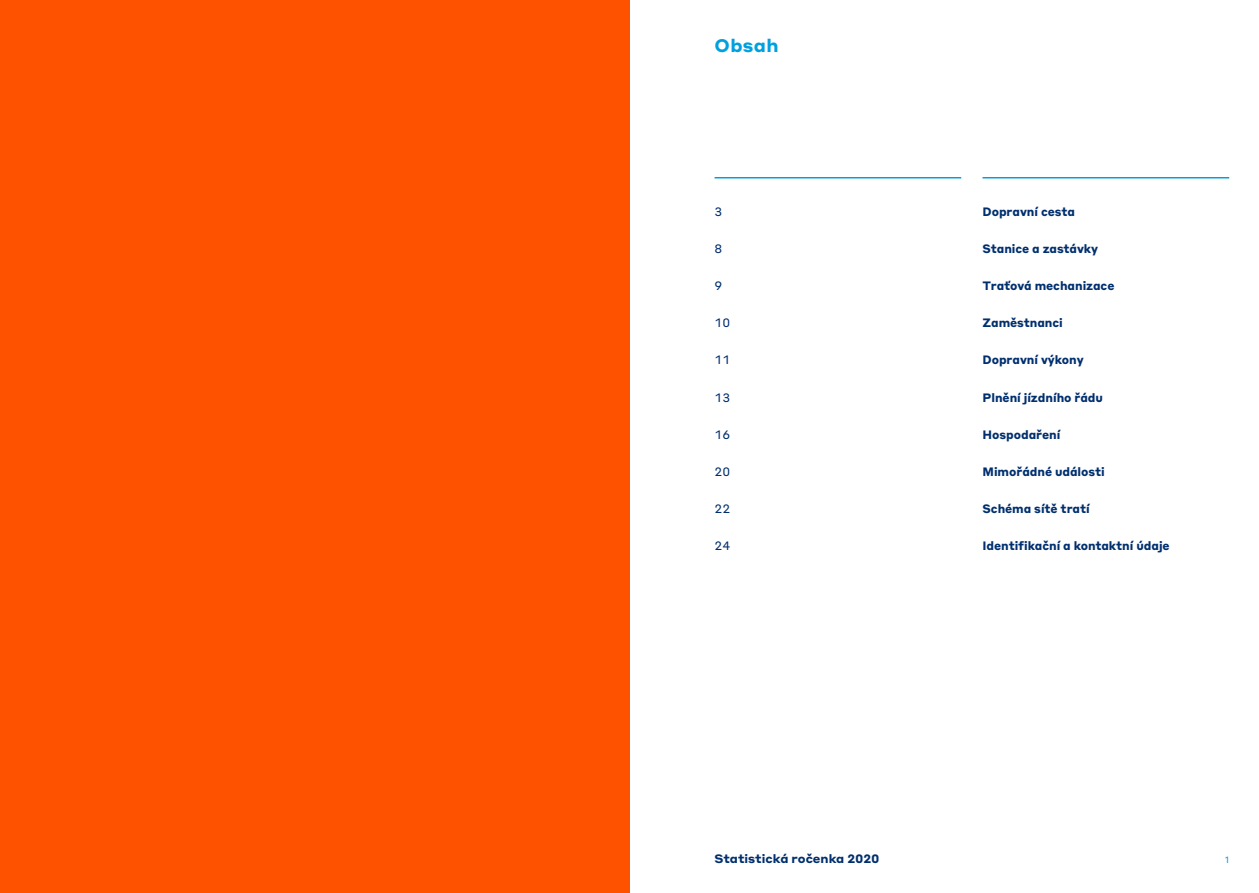
<style>
.page{position:relative;width:1259px;height:893px;background:#fff}
.page>*{position:absolute;margin:0;border:0;box-sizing:border-box;transform-origin:0 0}
.t1{font:700 18px "Styrene A";letter-spacing:.02em;color:#00a0df}
.t2{font:700 12px "Styrene B";letter-spacing:-.005em;color:#002f6e}
.t3{font:700 12px "Styrene A";color:#002f6e}
.t4{font:12px "Styrene B";color:#002f6e}
.t5{font:9px "Styrene B";color:#00a0df}
</style>
<div class="page">
<hr style="left:982px;top:177px;width:247px;height:1px;background:#00a0df">
<hr style="left:714px;top:177px;width:247px;height:1px;background:#00a0df">
<div style="left:0;top:0;width:629px;height:893px;background:#ff5200"></div>
<h1 class="t1" style="left:714px;top:30px;width:66px">Obsah</h1>
<p class="t4" style="left:714px;top:201px;width:9px">3</p>
<p class="t4" style="left:714px;top:238px;width:9px">8</p>
<p class="t4" style="left:714px;top:276px;width:9px">9</p>
<p class="t4" style="left:714px;top:313px;width:17px">10</p>
<p class="t4" style="left:714px;top:350px;width:17px">11</p>
<p class="t4" style="left:714px;top:387px;width:17px">13</p>
<p class="t4" style="left:714px;top:424px;width:17px">16</p>
<p class="t4" style="left:714px;top:461px;width:17px">20</p>
<p class="t4" style="left:714px;top:499px;width:17px">22</p>
<p class="t4" style="left:714px;top:536px;width:17px">24</p>
<p class="t2" style="left:982px;top:201px;width:94px">Dopravní cesta</p>
<p class="t2" style="left:982px;top:238px;width:117px">Stanice a zastávky</p>
<p class="t2" style="left:982px;top:275px;width:133px">Traťová mechanizace</p>
<p class="t2" style="left:982px;top:313px;width:82px">Zaměstnanci</p>
<p class="t2" style="left:982px;top:350px;width:103px">Dopravní výkony</p>
<p class="t2" style="left:982px;top:387px;width:122px">Plnění jízdního řádu</p>
<p class="t2" style="left:982px;top:424px;width:79px">Hospodaření</p>
<p class="t2" style="left:982px;top:461px;width:124px">Mimořádné události</p>
<p class="t2" style="left:982px;top:499px;width:109px">Schéma sítě tratí</p>
<p class="t2" style="left:982px;top:536px;width:189px">Identifikační a kontaktní údaje</p>
<p class="t3" style="left:714px;top:849px;width:167px">Statistická ročenka 2020</p>
<p class="t5" style="left:1225px;top:852px;width:6px">1</p>
</div>
